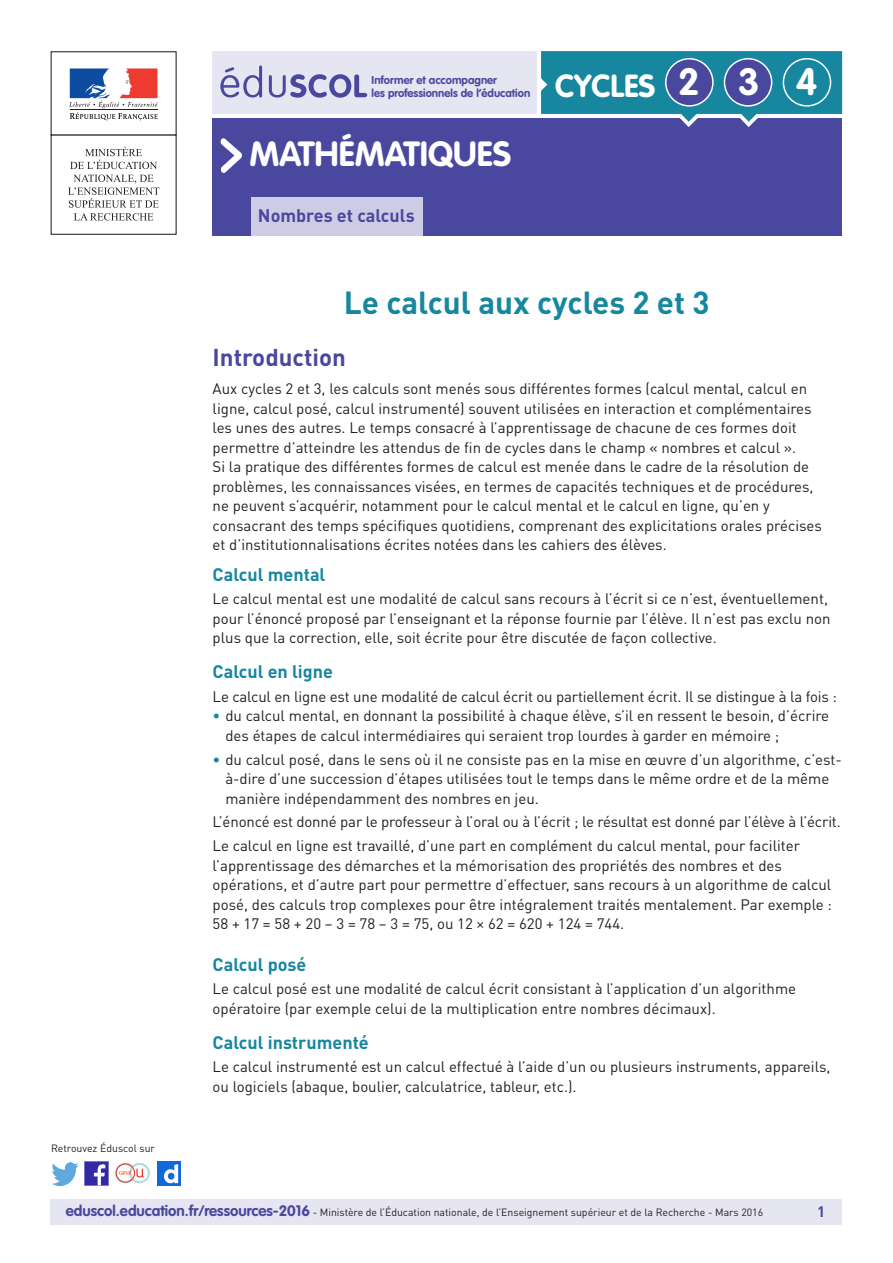
<style>
.page{position:relative;width:893px;height:1263px;background:#fff}
.page>*{position:absolute;margin:0;border:0;box-sizing:border-box;transform-origin:0 0}
.t1{font:700 37.5px "VAG Rounded Std";color:#fff}
._01_Nom_de_la_discip{font:700 34.5px "VAG Rounded Std";color:#fff}
._01_Titre_de_la_fich{font:700 31.5px "DIN Pro";color:#16879f}
.t2{font:700 31.5px "VAG Rounded Std";color:#fff}
._03_Titre_de_niveau{font:700 24px "DIN Pro";color:#4a489e}
._04_Titre_de_niveau{font:700 18px "DIN Pro";color:#16879f}
.t3{font:700 18px "DIN Pro";color:#4a489e}
._06_Texte_courant{font:15px/19.5px "DIN Pro";color:#231f20}
._08_Liste_à_puces_ni{font:15px/19.5px "DIN Pro";color:#231f20}
.t4{font:700 15px "DIN Pro";color:#4a489e}
.t5{font:700 11.25px/13.5px "VAG Rounded Std";color:#4a489e}
.t6{font:10.5px "DIN Pro";color:#231f20}
.s1{color:#16879f}
.s2{font-family:"VAG Rounded Std";font-weight:700;font-size:15px;color:#4a489e}
</style>
<div class="page">
<div style="left:50px;top:1199px;width:791px;height:26px;background:#e6e5f2"></div>
<div style="left:213px;top:118px;width:629px;height:118px;background:#4a489e"></div>
<svg style="left:220px;top:138px;width:22px;height:35px"></svg>
<div style="left:213px;top:51px;width:324px;height:63px;background:#e6e5f2"></div>
<svg style="left:220px;top:65px;width:147px;height:33px"></svg>
<div style="left:51px;top:51px;width:126px;height:85px;border:1px solid #231f20"></div>
<svg style="left:69px;top:68px;width:89px;height:52px"></svg>
<hr style="left:70px;top:109px;width:87px;height:1px;background:#231f20">
<svg style="left:70px;top:147px;width:87px;height:22px"></svg>
<svg style="left:68px;top:175px;width:91px;height:46px"></svg>
<svg style="left:541px;top:51px;width:301px;height:76px"></svg>
<div style="left:666px;top:59px;width:47px;height:47px;background:#4a489e;border-radius:50%"></div>
<div style="left:665px;top:58px;width:49px;height:49px;border:2px solid #fff;border-radius:50%"></div>
<div style="left:724px;top:59px;width:48px;height:47px;background:#4a489e;border-radius:50%"></div>
<div style="left:724px;top:58px;width:48px;height:49px;border:2px solid #fff;border-radius:50%"></div>
<div style="left:783px;top:59px;width:47px;height:47px;background:#16879f;border-radius:50%"></div>
<div style="left:783px;top:58px;width:48px;height:49px;border:2px solid #fff;border-radius:50%"></div>
<img style="left:85px;top:1162px;width:23px;height:23px">
<img style="left:51px;top:1163px;width:28px;height:22px">
<img style="left:158px;top:1162px;width:22px;height:23px">
<img style="left:115px;top:1163px;width:35px;height:21px">
<div style="left:251px;top:197px;width:172px;height:39px;background:#cecce5"></div>
<p class="t5" style="left:372px;top:74px;width:160px">Informer et accompagner<br>les professionnels de l’éducation</p>
<p class="t2" style="left:555px;top:67px;width:102px">CYCLES</p>
<p class="t1" style="left:678px;top:60px;width:23px">2</p>
<p class="t1" style="left:738px;top:60px;width:23px">3</p>
<p class="t1" style="left:796px;top:60px;width:23px">4</p>
<p class="_01_Nom_de_la_discip" style="left:249px;top:133px;width:263px">MATHÉMATIQUES</p>
<p class="t3" style="left:258px;top:204px;width:158px">Nombres et calculs</p>
<p class="_01_Titre_de_la_fich" style="left:344px;top:282px;width:367px">Le calcul aux cycles 2 et 3</p>
<p class="t6" style="left:51px;top:1141px;width:106px">Retrouvez Éduscol sur</p>
<p class="_03_Titre_de_niveau" style="left:213px;top:341px;width:135px">Introduction</p>
<p class="_06_Texte_courant" style="left:213px;top:378px;width:611px">Aux cycles 2 et 3, les calculs sont menés sous différentes formes (calcul mental, calcul en ligne, calcul posé, calcul instrumenté) souvent utilisées en interaction et complémentaires les unes des autres. Le temps consacré à l’apprentissage de chacune de ces formes doit permettre d’atteindre les attendus de fin de cycles dans le champ « nombres et calcul ».<br>Si la pratique des différentes formes de calcul est menée dans le cadre de la résolution de problèmes, les connaissances visées, en termes de capacités techniques et de procédures, ne peuvent s’acquérir, notamment pour le calcul mental et le calcul en ligne, qu’en y consacrant des temps spécifiques quotidiens, comprenant des explicitations orales précises et d’institutionnalisations écrites notées dans les cahiers des élèves.</p>
<p class="_04_Titre_de_niveau" style="left:213px;top:562px;width:114px">Calcul mental</p>
<p class="_06_Texte_courant" style="left:213px;top:588px;width:619px">Le calcul mental est une modalité de calcul sans recours à l’écrit si ce n’est, éventuellement, pour l’énoncé proposé par l’enseignant et la réponse fournie par l’élève. Il n’est pas exclu non plus que la correction, elle, soit écrite pour être discutée de façon collective.</p>
<p class="_04_Titre_de_niveau" style="left:213px;top:659px;width:122px">Calcul en ligne</p>
<p class="_06_Texte_courant" style="left:213px;top:686px;width:626px">Le calcul en ligne est une modalité de calcul écrit ou partiellement écrit. Il se distingue à la fois :</p>
<p class="_08_Liste_à_puces_ni" style="left:225px;top:705px;width:605px;text-indent:-13px"><span class="s1">•</span> du calcul mental, en donnant la possibilité à chaque élève, s’il en ressent le besoin, d’écrire des étapes de calcul intermédiaires qui seraient trop lourdes à garder en mémoire ;</p>
<p class="_08_Liste_à_puces_ni" style="left:225px;top:749px;width:618px;text-indent:-13px"><span class="s1">•</span> du calcul posé, dans le sens où il ne consiste pas en la mise en œuvre d’un algorithme, c’est&shy;à-dire d’une succession d’étapes utilisées tout le temps dans le même ordre et de la même manière indépendamment des nombres en jeu.</p>
<p class="_06_Texte_courant" style="left:213px;top:811px;width:630px">L’énoncé est donné par le professeur à l’oral ou à l’écrit ; le résultat est donné par l’élève à l’écrit.</p>
<p class="_06_Texte_courant" style="left:213px;top:835px;width:621px">Le calcul en ligne est travaillé, d’une part en complément du calcul mental, pour faciliter l’apprentissage des démarches et la mémorisation des propriétés des nombres et des opérations, et d’autre part pour permettre d’effectuer, sans recours à un algorithme de calcul posé, des calculs trop complexes pour être intégralement traités mentalement. Par exemple :<br>58 + 17 = 58 + 20 – 3 = 78 – 3 = 75, ou 12 × 62 = 620 + 124 = 744.</p>
<p class="_04_Titre_de_niveau" style="left:213px;top:952px;width:95px">Calcul posé</p>
<p class="_06_Texte_courant" style="left:213px;top:978px;width:585px">Le calcul posé est une modalité de calcul écrit consistant à l’application d’un algorithme opératoire (par exemple celui de la multiplication entre nombres décimaux).</p>
<p class="_04_Titre_de_niveau" style="left:213px;top:1030px;width:158px">Calcul instrumenté</p>
<p class="_06_Texte_courant" style="left:213px;top:1056px;width:619px">Le calcul instrumenté est un calcul effectué à l’aide d’un ou plusieurs instruments, appareils, ou logiciels (abaque, boulier, calculatrice, tableur, etc.).</p>
<p class="t6" style="left:66px;top:1205px;width:699px"><span class="s2">eduscol.education.fr/ressources-2016</span> - Ministère de l’Éducation nationale, de l’Enseignement supérieur et de la Recherche - Mars 2016</p>
<p class="t4" style="left:817px;top:1201px;width:10px">1</p>
</div>
